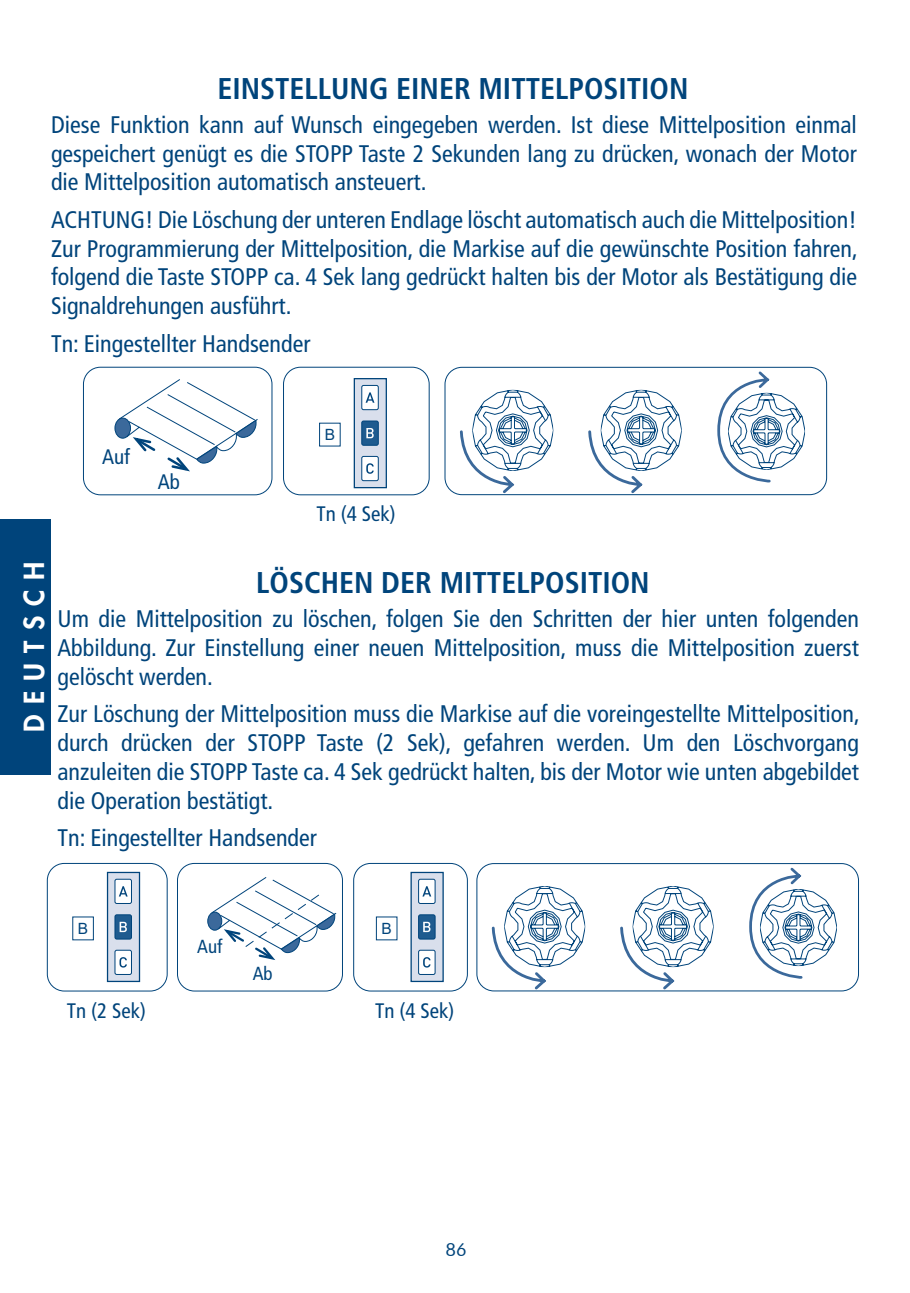
<style>
.page{position:relative;width:910px;height:1293px;background:#fff}
.page>*{position:absolute;margin:0;border:0;box-sizing:border-box;transform-origin:0 0}
.t1{font:700 condensed 30px "Frutiger LT Std";color:#00447b}
.t2{font:800 27px "Futura Std";letter-spacing:.375em;color:#fff}
.t3{font:condensed 24px/28.8px "Frutiger LT Std";color:#00447b;text-align:justify}
.t4{font:condensed 21px "Frutiger LT Std";color:#00447b}
.t5{font:condensed 18.9px "Frutiger LT Std";color:#00447b}
.t6{font:18px "Futura BT";color:#00447b}
.t7{font:15.6px "Arial";color:#00447b}
</style>
<div class="page">
<div style="left:0;top:519px;width:51px;height:255px;background:#00447b"></div>
<div style="left:83px;top:367px;width:189px;height:128px;border:1px solid #00447b;border-radius:17px"></div>
<div style="left:115px;top:418px;width:15px;height:20px;background:#3b699b;border-radius:50%"></div>
<div style="left:115px;top:418px;width:16px;height:20px;border:1px solid #00447b;border-radius:50%"></div>
<svg style="left:118px;top:379px;width:140px;height:93px"></svg>
<div style="left:283px;top:367px;width:147px;height:128px;border:1px solid #00447b;border-radius:17px"></div>
<div style="left:353px;top:863px;width:115px;height:128px;border:1px solid #00447b;border-radius:17px"></div>
<div style="left:47px;top:863px;width:121px;height:128px;border:1px solid #00447b;border-radius:17px"></div>
<div style="left:177px;top:863px;width:166px;height:128px;border:1px solid #00447b;border-radius:17px"></div>
<div style="left:208px;top:912px;width:14px;height:18px;background:#3b699b;border-radius:50%"></div>
<div style="left:208px;top:912px;width:14px;height:18px;border:1px solid #00447b;border-radius:50%"></div>
<svg style="left:211px;top:877px;width:126px;height:83px"></svg>
<svg style="left:619px;top:886px;width:95px;height:106px"></svg>
<div style="left:476px;top:863px;width:383px;height:128px;border:1px solid #00447b;border-radius:17px"></div>
<svg style="left:490px;top:886px;width:95px;height:106px"></svg>
<svg style="left:749px;top:867px;width:88px;height:112px"></svg>
<svg style="left:587px;top:390px;width:95px;height:106px"></svg>
<div style="left:445px;top:367px;width:382px;height:128px;border:1px solid #00447b;border-radius:17px"></div>
<svg style="left:458px;top:390px;width:95px;height:106px"></svg>
<svg style="left:717px;top:371px;width:88px;height:112px"></svg>
<div style="left:354px;top:378px;width:33px;height:110px;background:#d9dfec;border:1px solid #00447b"></div>
<div style="left:362px;top:385px;width:16px;height:25px;background:#fff;border-radius:2px"></div>
<div style="left:361px;top:385px;width:18px;height:25px;border:1px solid #00447b;border-radius:2px"></div>
<div style="left:362px;top:421px;width:16px;height:24px;background:#1e5b8f;border-radius:2px"></div>
<div style="left:361px;top:420px;width:18px;height:26px;border:1px solid #00447b;border-radius:2px"></div>
<div style="left:362px;top:456px;width:16px;height:25px;background:#fff;border-radius:2px"></div>
<div style="left:361px;top:456px;width:18px;height:25px;border:1px solid #00447b;border-radius:2px"></div>
<svg style="left:366px;top:392px;width:8px;height:11px"></svg>
<svg style="left:366px;top:428px;width:8px;height:10px"></svg>
<svg style="left:366px;top:463px;width:8px;height:11px"></svg>
<div style="left:376px;top:916px;width:21px;height:24px;border:1px solid #00447b"></div>
<div style="left:410px;top:872px;width:34px;height:110px;background:#d9dfec;border:1px solid #00447b"></div>
<div style="left:419px;top:879px;width:16px;height:24px;background:#fff;border-radius:2px"></div>
<div style="left:418px;top:879px;width:18px;height:25px;border:1px solid #00447b;border-radius:2px"></div>
<div style="left:419px;top:915px;width:16px;height:24px;background:#1e5b8f;border-radius:2px"></div>
<div style="left:418px;top:914px;width:18px;height:25px;border:1px solid #00447b;border-radius:2px"></div>
<div style="left:419px;top:950px;width:16px;height:24px;background:#fff;border-radius:2px"></div>
<div style="left:418px;top:949px;width:18px;height:26px;border:1px solid #00447b;border-radius:2px"></div>
<svg style="left:422px;top:886px;width:9px;height:10px"></svg>
<svg style="left:423px;top:922px;width:7px;height:10px"></svg>
<svg style="left:423px;top:957px;width:8px;height:10px"></svg>
<div style="left:107px;top:872px;width:33px;height:110px;background:#d9dfec;border:1px solid #00447b"></div>
<div style="left:115px;top:879px;width:16px;height:24px;background:#fff;border-radius:2px"></div>
<div style="left:115px;top:879px;width:17px;height:25px;border:1px solid #00447b;border-radius:2px"></div>
<div style="left:115px;top:915px;width:16px;height:24px;background:#1e5b8f;border-radius:2px"></div>
<div style="left:115px;top:914px;width:17px;height:25px;border:1px solid #00447b;border-radius:2px"></div>
<div style="left:115px;top:950px;width:16px;height:24px;background:#fff;border-radius:2px"></div>
<div style="left:115px;top:949px;width:17px;height:26px;border:1px solid #00447b;border-radius:2px"></div>
<svg style="left:119px;top:886px;width:9px;height:10px"></svg>
<svg style="left:120px;top:922px;width:7px;height:10px"></svg>
<svg style="left:119px;top:957px;width:8px;height:10px"></svg>
<p class="t1" style="left:217px;top:71px;width:473px">EINSTELLUNG EINER MITTELPOSITION</p>
<p class="t3" style="left:51px;top:110px;width:807px">Diese Funktion kann auf Wunsch eingegeben werden. Ist diese Mittelposition einmal gespeichert genügt es die STOPP Taste 2 Sekunden lang zu drücken, wonach der Motor die Mittelposition automatisch ansteuert.</p>
<p class="t3" style="left:51px;top:205px;width:807px">ACHTUNG! Die Löschung der unteren Endlage löscht automatisch auch die Mittelposition!</p>
<p class="t3" style="left:51px;top:234px;width:808px">Zur Programmierung der Mittelposition, die Markise auf die gewünschte Position fahren, folgend die Taste STOPP ca. 4 Sek lang gedrückt halten bis der Motor als Bestätigung die Signaldrehungen ausführt.</p>
<p class="t3" style="left:51px;top:329px;width:261px">Tn: Eingestellter Handsender</p>
<p class="t4" style="left:102px;top:444px;width:30px">Auf</p>
<p class="t4" style="left:158px;top:469px;width:24px">Ab</p>
<p class="t7" style="left:325px;top:424px;width:12px">B</p>
<p class="t4" style="left:316px;top:502px;width:81px">Tn (4 Sek)</p>
<p class="t2" style="left:17px;top:731px;width:172px;rotate:-90deg">DEUTSCH</p>
<p class="t1" style="left:256px;top:565px;width:395px">LÖSCHEN DER MITTELPOSITION</p>
<p class="t3" style="left:57px;top:604px;width:803px">Um die Mittelposition zu löschen, folgen Sie den Schritten der hier unten folgenden Abbildung. Zur Einstellung einer neuen Mittelposition, muss die Mittelposition zuerst gelöscht werden.</p>
<p class="t3" style="left:57px;top:699px;width:804px">Zur Löschung der Mittelposition muss die Markise auf die voreingestellte Mittelposition, durch drücken der STOPP Taste (2 Sek), gefahren werden. Um den Löschvorgang anzuleiten die STOPP Taste ca. 4 Sek gedrückt halten, bis der Motor wie unten abgebildet die Operation bestätigt.</p>
<p class="t3" style="left:57px;top:823px;width:261px">Tn: Eingestellter Handsender</p>
<p class="t7" style="left:78px;top:918px;width:12px">B</p>
<p class="t7" style="left:381px;top:918px;width:12px">B</p>
<p class="t5" style="left:197px;top:935px;width:27px">Auf</p>
<p class="t5" style="left:253px;top:962px;width:21px">Ab</p>
<p class="t4" style="left:67px;top:998px;width:81px">Tn (2 Sek)</p>
<p class="t4" style="left:375px;top:998px;width:81px">Tn (4 Sek)</p>
<p class="t6" style="left:446px;top:1238px;width:23px">86</p>
</div>
